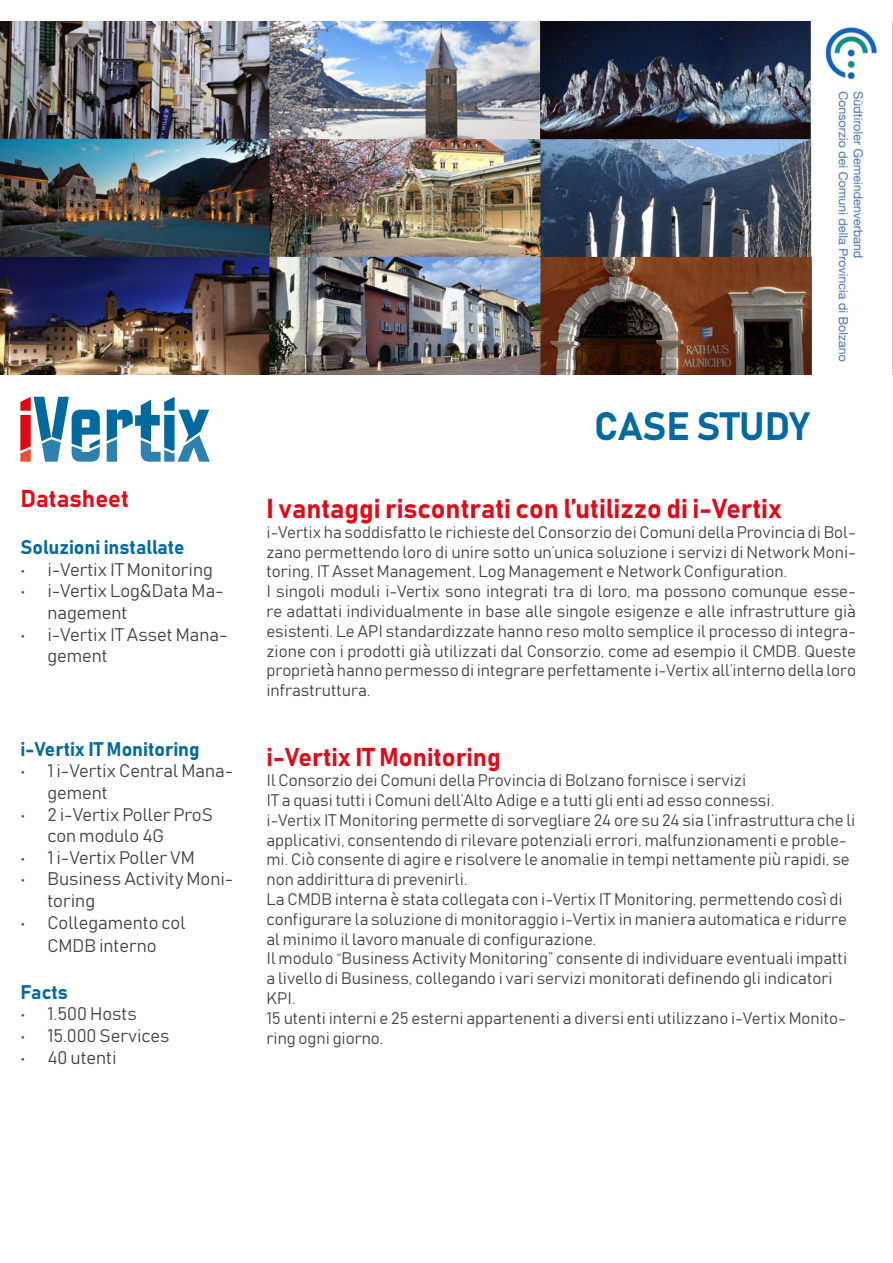
<style>
.page{position:relative;width:893px;height:1263px;background:#fff}
.page>*{position:absolute;margin:0;border:0;box-sizing:border-box;transform-origin:0 0}
.t1{font:39px "Bahnschrift";color:#006a9f}
.t2{font:27px "Bahnschrift";color:#e20a17}
.t3{font:25.5px "Bahnschrift";color:#e20a17}
.t4{font:24px "Bahnschrift";color:#e20a17}
.t5{font:19.5px "Bahnschrift";color:#006a9f}
.t6{font:18px/21.6px "Bahnschrift";color:#424241}
.t7{font:16.5px/19.8px "Bahnschrift";color:#424241}
</style>
<div class="page">
<img style="left:0;top:21px;width:893px;height:353px">
<svg style="left:107px;top:397px;width:103px;height:65px"></svg>
<svg style="left:20px;top:397px;width:80px;height:65px"></svg>
<h3 class="t4" style="left:20px;top:484px;width:110px">Datasheet</h3>
<p class="t5" style="left:20px;top:535px;width:166px">Soluzioni installate</p>
<p class="t6" style="left:20px;top:558px;width:194px">• i-Vertix IT Monitoring</p>
<p class="t6" style="left:47px;top:580px;width:178px;text-indent:-27px">• i-Vertix Log&amp;Data Ma&shy;nagement</p>
<p class="t6" style="left:47px;top:623px;width:182px;text-indent:-27px">• i-Vertix IT Asset Mana&shy;gement</p>
<p class="t5" style="left:20px;top:737px;width:181px">i-Vertix IT Monitoring</p>
<p class="t6" style="left:47px;top:760px;width:187px;text-indent:-27px">• 1 i-Vertix Central Mana&shy;gement</p>
<p class="t6" style="left:47px;top:803px;width:167px;text-indent:-27px">• 2 i-Vertix Poller ProS con modulo 4G</p>
<p class="t6" style="left:20px;top:846px;width:176px">• 1 i-Vertix Poller VM</p>
<p class="t6" style="left:47px;top:868px;width:188px;text-indent:-27px">• Business Activity Moni&shy;toring</p>
<p class="t6" style="left:20px;top:910px;width:167px;line-height:23.4px;text-align:center">• Collegamento col<br>CMDB interno</p>
<p class="t5" style="left:20px;top:980px;width:49px">Facts</p>
<p class="t6" style="left:20px;top:1003px;width:118px">• 1.500 Hosts</p>
<p class="t6" style="left:20px;top:1024px;width:151px">• 15.000 Services</p>
<p class="t6" style="left:20px;top:1046px;width:98px">• 40 utenti</p>
<h1 class="t1" style="left:594px;top:401px;width:217px">CASE STUDY</h1>
<h2 class="t2" style="left:266px;top:491px;width:517px">I vantaggi riscontrati con l’utilizzo di i-Vertix</h2>
<p class="t7" style="left:266px;top:522px;width:591px">i-Vertix ha soddisfatto le richieste del Consorzio dei Comuni della Provincia di Bol&shy;zano permettendo loro di unire sotto un’unica soluzione i servizi di Network Moni&shy;toring, IT Asset Management, Log Management e Network Configuration.<br>I singoli moduli i-Vertix sono integrati tra di loro, ma possono comunque esse&shy;re adattati individualmente in base alle singole esigenze e alle infrastrutture già esistenti. Le API standardizzate hanno reso molto semplice il processo di integra&shy;zione con i prodotti già utilizzati dal Consorzio, come ad esempio il CMDB. Queste proprietà hanno permesso di integrare perfettamente i-Vertix all’interno della loro infrastruttura.</p>
<h3 class="t3" style="left:266px;top:741px;width:236px">i-Vertix IT Monitoring</h3>
<p class="t7" style="left:266px;top:770px;width:590px">Il Consorzio dei Comuni della Provincia di Bolzano fornisce i servizi<br>IT a quasi tutti i Comuni dell’Alto Adige e a tutti gli enti ad esso connessi.<br>i-Vertix IT Monitoring permette di sorvegliare 24 ore su 24 sia l’infrastruttura che li applicativi, consentendo di rilevare potenziali errori, malfunzionamenti e proble&shy;mi. Ciò consente di agire e risolvere le anomalie in tempi nettamente più rapidi, se non addirittura di prevenirli.<br>La CMDB interna è stata collegata con i-Vertix IT Monitoring, permettendo così di configurare la soluzione di monitoraggio i-Vertix in maniera automatica e ridurre al minimo il lavoro manuale di configurazione.<br>Il modulo “Business Activity Monitoring” consente di individuare eventuali impatti a livello di Business, collegando i vari servizi monitorati definendo gli indicatori KPI.<br>15 utenti interni e 25 esterni appartenenti a diversi enti utilizzano i-Vertix Monito&shy;ring ogni giorno.</p>
</div>
